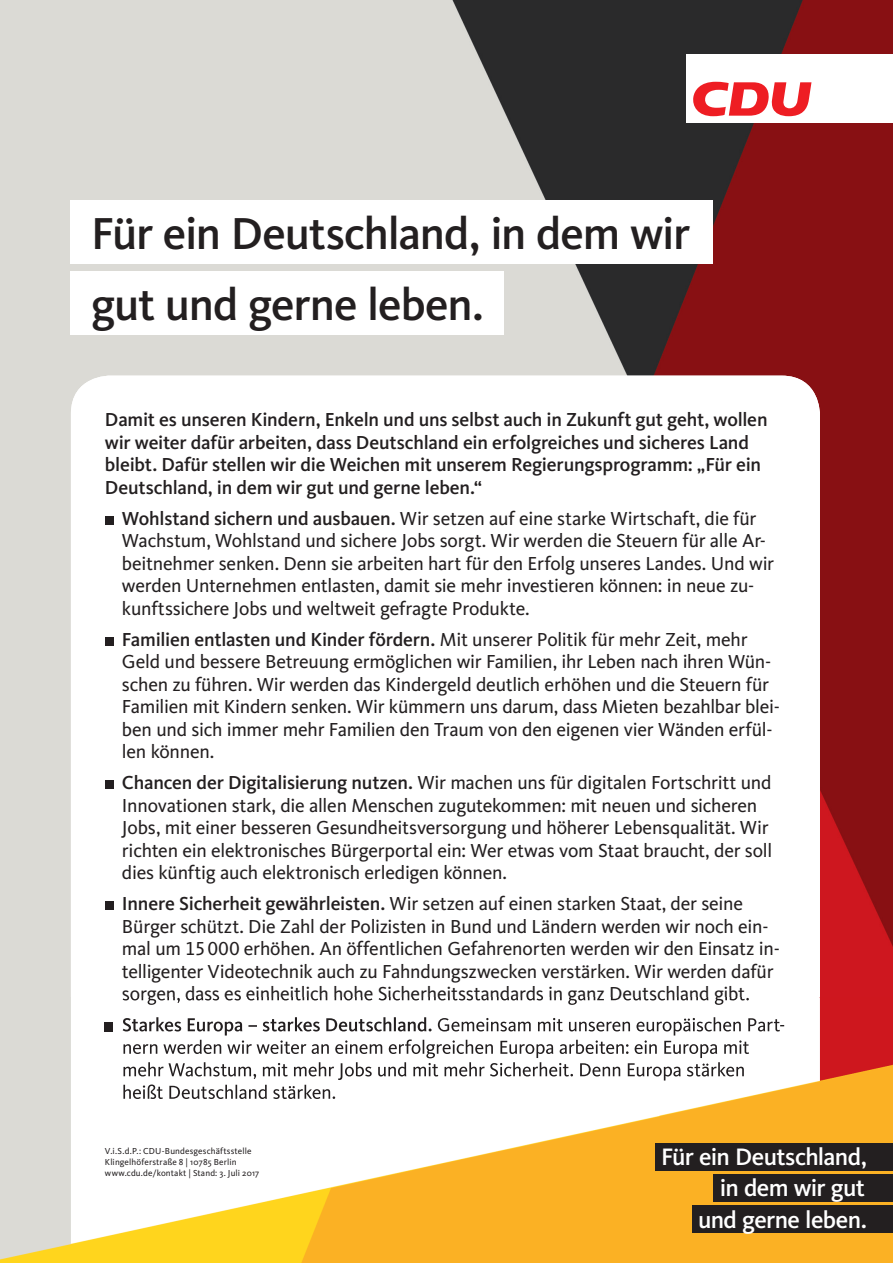
<style>
.page{position:relative;width:893px;height:1263px;background:#fff}
.page>*{position:absolute;margin:0;border:0;box-sizing:border-box;transform-origin:0 0}
.t1{font:500 46.35px/71.4px "CDU Kievit Tab";letter-spacing:-.025em;color:#231f20}
.t2{font:500 24.6px/31.5px "CDU Kievit OTF";letter-spacing:-.03em;color:#fff;text-align:right}
.t3{font:19.5px/22.5px "CDU Kievit Tab";letter-spacing:-.015em;color:#231f20}
.t4{font:500 19.5px/22.5px "CDU Kievit Tab";letter-spacing:-.015em;color:#231f20}
.t5{font:9px/10.8px "CDU Kievit OTF";letter-spacing:.015em;color:#231f20}
.s1{font-weight:500}
</style>
<div class="page">
<img style="left:0;top:0;width:893px;height:997px">
<div style="left:686px;top:54px;width:207px;height:69px;background:#fff"></div>
<svg style="left:693px;top:82px;width:118px;height:34px"></svg>
<div style="left:70px;top:200px;width:643px;height:63px;background:#fff"></div>
<div style="left:70px;top:271px;width:433px;height:64px;background:#fff"></div>
<svg style="left:71px;top:376px;width:749px;height:621px"></svg>
<div style="left:105px;top:516px;width:8px;height:9px;background:#231f20"></div>
<div style="left:105px;top:637px;width:8px;height:9px;background:#231f20"></div>
<div style="left:105px;top:781px;width:8px;height:8px;background:#231f20"></div>
<div style="left:105px;top:902px;width:8px;height:8px;background:#231f20"></div>
<img style="left:0;top:997px;width:893px;height:266px">
<img style="left:123px;top:997px;width:627px;height:8px">
<svg style="left:105px;top:1023px;width:8px;height:8px"></svg>
<img style="left:113px;top:1017px;width:320px;height:18px">
<img style="left:433px;top:1017px;width:351px;height:18px">
<img style="left:123px;top:1039px;width:626px;height:19px">
<img style="left:123px;top:1062px;width:622px;height:18px">
<img style="left:123px;top:1084px;width:212px;height:15px">
<div style="left:655px;top:1143px;width:238px;height:27px;background:#231f20"></div>
<div style="left:714px;top:1174px;width:179px;height:28px;background:#231f20"></div>
<div style="left:692px;top:1205px;width:201px;height:28px;background:#231f20"></div>
<h1 class="t1" style="left:91px;top:198px;width:601px">Für ein Deutschland, in dem wir gut und gerne leben.</h1>
<p class="t4" style="left:105px;top:408px;width:664px">Damit es unseren Kindern, Enkeln und uns selbst auch in Zukunft gut geht, wollen wir weiter dafür arbeiten, dass Deutschland ein erfolgreiches und sicheres Land bleibt. Dafür stellen wir die Weichen mit unserem Regierungsprogramm: „Für ein Deutschland, in dem wir gut und gerne leben.“</p>
<p class="t3" style="left:122px;top:507px;width:654px"><span class="s1">Wohlstand sichern und ausbauen.</span> Wir setzen auf eine starke Wirtschaft, die für Wachstum, Wohlstand und sichere Jobs sorgt. Wir werden die Steuern für alle Ar&shy;beitnehmer senken. Denn sie arbeiten hart für den Erfolg unseres Landes. Und wir werden Unternehmen entlasten, damit sie mehr investieren können: in neue zu&shy;kunfts sichere Jobs und weltweit gefragte Produkte.</p>
<p class="t3" style="left:122px;top:628px;width:660px"><span class="s1">Familien entlasten und Kinder fördern.</span> Mit unserer Politik für mehr Zeit, mehr Geld und bessere Betreuung ermöglichen wir Familien, ihr Leben nach ihren Wün&shy;schen zu führen. Wir werden das Kindergeld deutlich erhöhen und die Steuern für Familien mit Kindern senken. Wir kümmern uns darum, dass Mieten bezahlbar blei&shy;ben und sich immer mehr Familien den Traum von den eigenen vier Wänden erfül&shy;len können.</p>
<p class="t3" style="left:122px;top:772px;width:652px"><span class="s1">Chancen der Digitalisierung nutzen.</span> Wir machen uns für digitalen Fortschritt und Innovationen stark, die allen Menschen zugutekommen: mit neuen und sicheren Jobs, mit einer besseren Gesundheitsversorgung und höherer Lebensqualität. Wir richten ein elektronisches Bürgerportal ein: Wer etwas vom Staat braucht, der soll dies künftig auch elektronisch erledigen können.</p>
<p class="t3" style="left:122px;top:893px;width:659px"><span class="s1">Innere Sicherheit gewährleisten.</span> Wir setzen auf einen starken Staat, der seine Bürger schützt. Die Zahl der Polizisten in Bund und Ländern werden wir noch ein&shy;mal um 15 000 erhöhen. An öffentlichen Gefahrenorten werden wir den Einsatz in&shy;telligenter Videotechnik auch zu Fahndungszwecken verstärken. Wir werden dafür sorgen, dass es einheitlich hohe Sicherheitsstandards in ganz Deutschland gibt.</p>
<p class="t5" style="left:105px;top:1146px;width:156px">V.i.S.d.P.: CDU-Bundesgeschäftsstelle<br>Klingelhöferstraße 8 | 10785 Berlin www.cdu.de/kontakt | Stand: 3. Juli 2017</p>
<p class="t2" style="left:661px;top:1141px;width:208px">Für ein Deutschland, in dem wir gut<br>und gerne leben.</p>
</div>
